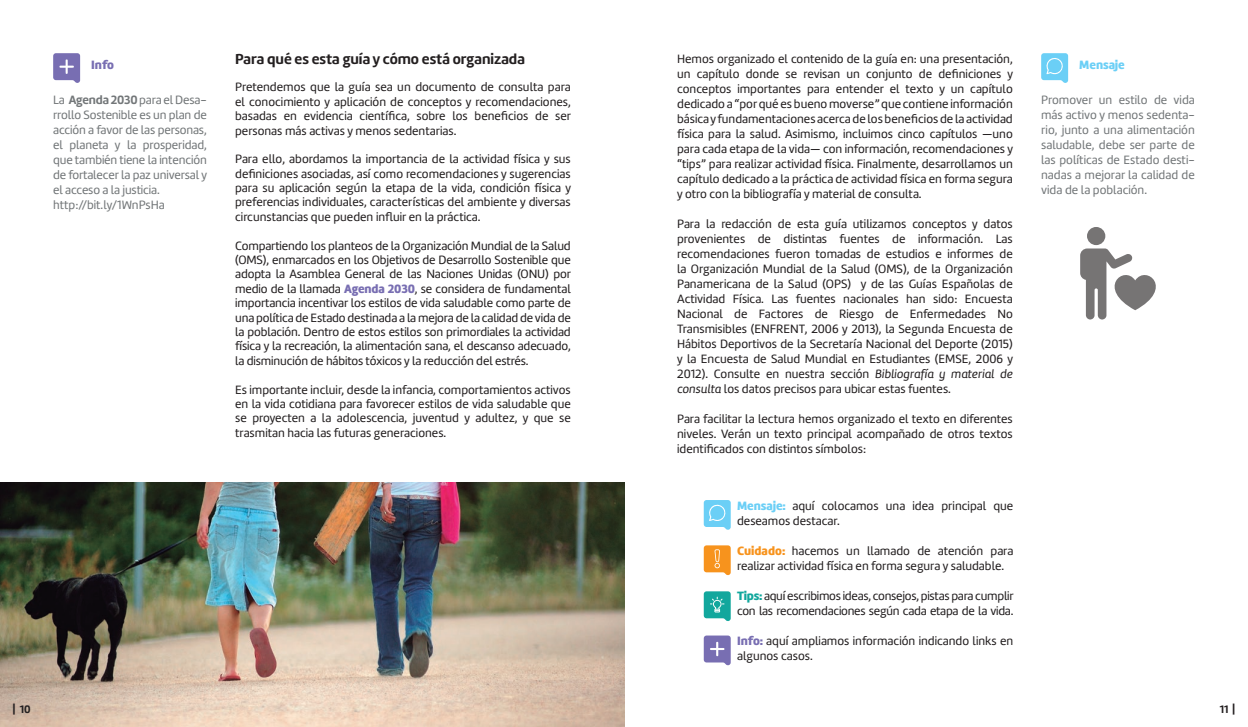
<style>
.page{position:relative;width:1248px;height:727px;background:#fff}
.page>*{position:absolute;margin:0;border:0;box-sizing:border-box;transform-origin:0 0}
.t1{font:15px "Amelia Basic Bold";color:#231f20}
.t2{font:12.5px/15px "Amelia Basic";color:#231f20;text-align:justify}
.t3{font:12.5px/15px "Amelia Basic";letter-spacing:-.01em;color:#737779}
.t4{font:12.5px/15px "Amelia Basic";letter-spacing:-.02em;color:#231f20}
.t5{font:12.5px "Amelia Basic Black";color:#6bcff6}
.t6{font:12.5px "Amelia Basic Black";color:#786eb2}
.t7{font:11.25px "Amelia Basic Bold";color:#231f20}
.s1{font-family:"Amelia Basic Bold"}
.s2{font-family:"Amelia Basic Black";color:#786eb2}
.s3{font-family:"Titillium Text 14 L 999 wt"}
.s4{font-family:"Amelia Basic Italic"}
.s5{font-family:"Amelia Basic Black";color:#6bcff6}
.s6{font-family:"Amelia Basic Black";color:#f7931d}
.s7{font-family:"Amelia Basic Black";color:#12a79d}
</style>
<div class="page">
<svg style="left:53px;top:53px;width:27px;height:30px"></svg>
<img style="left:0;top:482px;width:624px;height:244px">
<svg style="left:703px;top:545px;width:27px;height:31px"></svg>
<svg style="left:703px;top:635px;width:27px;height:31px"></svg>
<svg style="left:703px;top:591px;width:27px;height:30px"></svg>
<svg style="left:703px;top:500px;width:27px;height:30px"></svg>
<svg style="left:1041px;top:53px;width:26px;height:30px"></svg>
<svg style="left:1086px;top:227px;width:19px;height:18px"></svg>
<svg style="left:1080px;top:248px;width:76px;height:71px"></svg>
<p class="t6" style="left:91px;top:58px;width:24px">Info</p>
<p class="t3" style="left:53px;top:93px;width:155px">La <span class="s1">Agenda 2030</span> para el Desa&shy;rrollo Sostenible es un plan de acción a favor de las personas, el planeta y la prosperidad, que también tiene la intención de fortalecer la paz universal y el acceso a la justicia. http://bit.ly/1WnPsHa</p>
<p class="t1" style="left:235px;top:51px;width:291px">Para qué es esta guía y cómo está organizada</p>
<p class="t2" style="left:235px;top:80px;width:337px;line-height:14.4px">Pretendemos que la guía sea un documento de consulta para el conocimiento y aplicación de conceptos y recomendaciones, basadas en evidencia científica, sobre los beneficios de ser personas más activas y menos sedentarias.</p>
<p class="t2" style="left:235px;top:152px;width:337px;line-height:14.4px">Para ello, abordamos la importancia de la actividad física y sus definiciones asociadas, así como recomendaciones y sugerencias para su aplicación según la etapa de la vida, condición física y preferencias individuales, características del ambiente y diversas circunstancias que pueden influir en la práctica.</p>
<p class="t2" style="left:235px;top:238px;width:337px;line-height:14.4px">Compartiendo los planteos de la Organización Mundial de la Salud (OMS), enmarcados en los Objetivos de Desarrollo Sostenible que adopta la Asamblea General de las Naciones Unidas (ONU) por medio de la llamada <span class="s2">Agenda 2030</span>, se considera de fundamental importancia incentivar los estilos de vida saludable como parte de una política de Estado destinada a la mejora de la calidad de vida de la población. Dentro de estos estilos son primordiales la actividad física y la recreación, la alimentación sana, el descanso adecuado, la disminución de hábitos tóxicos y la reducción del estrés.</p>
<p class="t2" style="left:235px;top:382px;width:337px;line-height:14.4px">Es importante incluir, desde la infancia, comportamientos activos en la vida cotidiana para favorecer estilos de vida saludable que se proyecten a la adolescencia, juventud y adultez, y que se trasmitan hacia las futuras generaciones.</p>
<p class="t7" style="left:11px;top:702px;width:21px"><span class="s3">|</span> 10</p>
<p class="t2" style="left:677px;top:51px;width:337px">Hemos organizado el contenido de la guía en: una presentación, un capítulo donde se revisan un conjunto de definiciones y conceptos importantes para entender el texto y un capítulo dedicado a “por qué es bueno moverse” que contiene información básica y fundamentaciones acerca de los beneficios de la actividad física para la salud. Asimismo, incluimos cinco capítulos —uno para cada etapa de la vida— con información, recomendaciones y “tips” para realizar actividad física. Finalmente, desarrollamos un capítulo dedicado a la práctica de actividad física en forma segura y otro con la bibliografía y material de consulta.</p>
<p class="t2" style="left:677px;top:216px;width:337px">Para la redacción de esta guía utilizamos conceptos y datos provenientes de distintas fuentes de información. Las recomendaciones fueron tomadas de estudios e informes de la Organización Mundial de la Salud (OMS), de la Organización Panamericana de la Salud (OPS) y de las Guías Españolas de Actividad Física. Las fuentes nacionales han sido: Encuesta Nacional de Factores de Riesgo de Enfermedades No Transmisibles (ENFRENT, 2006 y 2013), la Segunda Encuesta de Hábitos Deportivos de la Secretaría Nacional del Deporte (2015) y la Encuesta de Salud Mundial en Estudiantes (EMSE, 2006 y 2012). Consulte en nuestra sección <span class="s4">Bibliografía y material de consulta</span> los datos precisos para ubicar estas fuentes.</p>
<p class="t2" style="left:677px;top:411px;width:337px">Para facilitar la lectura hemos organizado el texto en diferentes niveles. Verán un texto principal acompañado de otros textos identificados con distintos símbolos:</p>
<p class="t2" style="left:737px;top:497px;width:278px"><span class="s5">Mensaje:</span> aquí colocamos una idea principal que deseamos destacar.</p>
<p class="t2" style="left:737px;top:542px;width:278px"><span class="s6">Cuidado:</span> hacemos un llamado de atención para realizar actividad física en forma segura y saludable.</p>
<p class="t4" style="left:737px;top:587px;width:278px"><span class="s7">Tips:</span> aquí escribimos ideas, consejos, pistas para cumplir con las recomendaciones según cada etapa de la vida.</p>
<p class="t2" style="left:737px;top:632px;width:278px"><span class="s2">Info:</span> aquí ampliamos información indicando links en algunos casos.</p>
<p class="t5" style="left:1079px;top:58px;width:47px">Mensaje</p>
<p class="t3" style="left:1041px;top:93px;width:155px;text-align:justify">Promover un estilo de vida más activo y menos sedenta&shy;rio, junto a una alimentación saludable, debe ser parte de las políticas de Estado desti&shy;nadas a mejorar la calidad de vida de la población.</p>
<p class="t7" style="left:1219px;top:702px;width:18px">11 <span class="s3">|</span></p>
</div>
